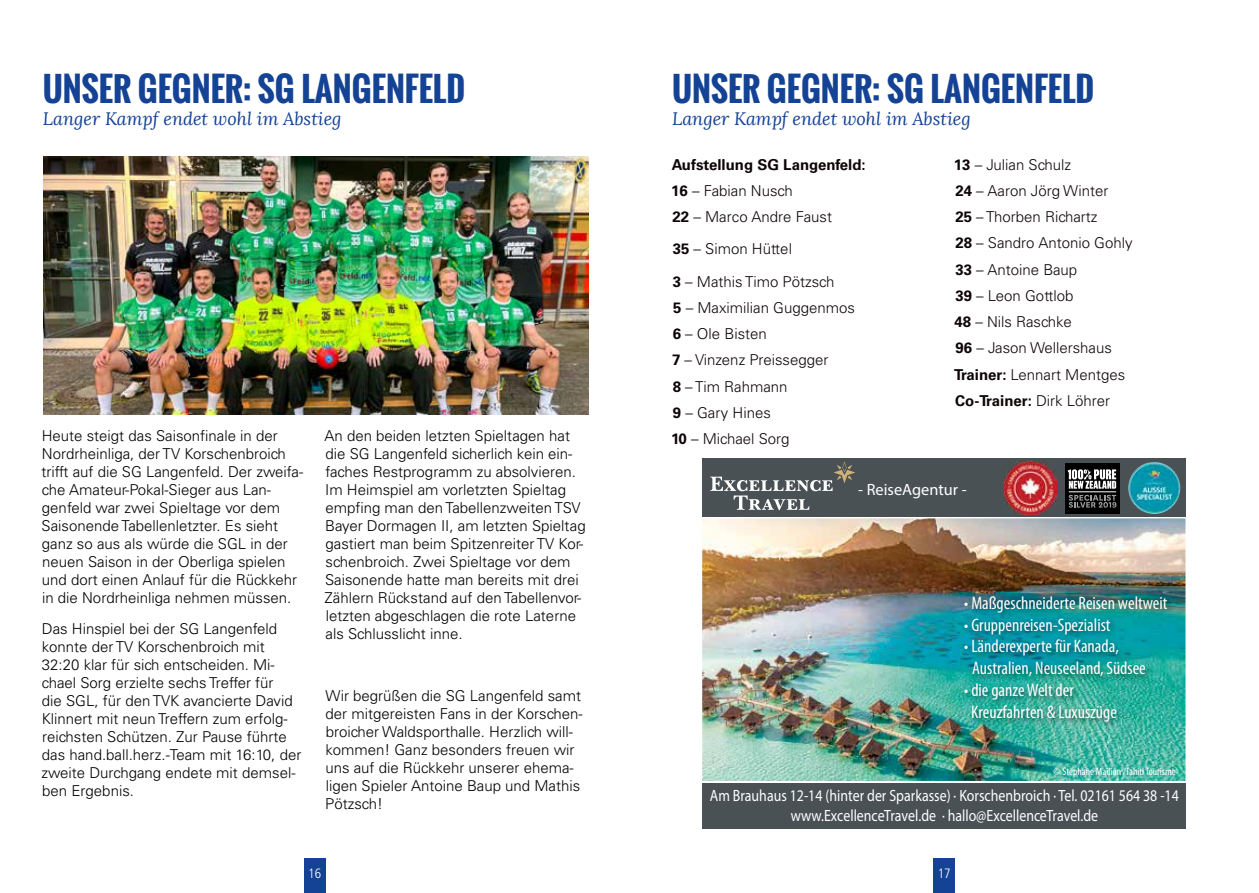
<style>
.page{position:relative;width:1259px;height:893px;background:#fff}
.page>*{position:absolute;margin:0;border:0;box-sizing:border-box;transform-origin:0 0}
.t1{font:700 33px "Oswald";color:#144295}
.t2{font:condensed 18.15px "Myriad Pro";color:#fff}
.t3{font:italic 18px "Lora";color:#144295}
.t4{font:16.35px/20px "Myriad Pro";color:#fff;text-align:center;scale:.85 1}
.t5{font:16.35px "Myriad Pro";color:#fff}
.t6{font:300 15px/18px "Univers";color:#000}
.t7{font:300 15px/26.2px "Univers";color:#0e0506}
.t8{font:700 15px/26.2px "Univers";color:#0e0506}
.t9{font:300 condensed 13.5px "Frutiger";color:#fff}
.t10{font:condensed 10.95px "Myriad Pro";color:#fff}
.s1{font-weight:300}
.s2{font-weight:700}
.s3{font-weight:700;font-stretch:normal}
</style>
<div class="page">
<div style="left:304px;top:859px;width:21px;height:34px;background:#144295"></div>
<div style="left:933px;top:859px;width:22px;height:34px;background:#144295"></div>
<img style="left:43px;top:156px;width:545px;height:258px">
<div style="left:702px;top:458px;width:483px;height:59px;background:#4a5155"></div>
<svg style="left:710px;top:461px;width:145px;height:49px"></svg>
<div style="left:702px;top:783px;width:483px;height:45px;background:#4a5155"></div>
<img style="left:702px;top:518px;width:483px;height:263px">
<img style="left:960px;top:592px;width:214px;height:137px">
<div style="left:1065px;top:463px;width:54px;height:50px;background:#000"></div>
<hr style="left:1068px;top:492px;width:48px;height:1px;background:#fff">
<svg style="left:1068px;top:469px;width:48px;height:20px"></svg>
<svg style="left:1068px;top:495px;width:48px;height:13px"></svg>
<img style="left:1004px;top:462px;width:52px;height:52px">
<img style="left:1128px;top:462px;width:52px;height:52px;border-radius:26px">
<h1 class="t1" style="left:43px;top:64px;width:424px">UNSER GEGNER: SG LANGENFELD</h1>
<p class="t3" style="left:43px;top:107px;width:300px">Langer Kampf endet wohl im Abstieg</p>
<p class="t6" style="left:42px;top:427px;width:263px">Heute steigt das Saisonfinale in der Nordrheinliga, der TV Korschenbroich trifft auf die SG Langenfeld. Der zweifa&shy;che Amateur-Pokal-Sieger aus Lan&shy;genfeld war zwei Spieltage vor dem Saisonende Tabellenletzter. Es sieht ganz so aus als würde die SGL in der neuen Saison in der Oberliga spielen und dort einen Anlauf für die Rückkehr in die Nordrheinliga nehmen müssen.</p>
<p class="t6" style="left:41px;top:620px;width:261px">Das Hinspiel bei der SG Langenfeld konnte der TV Korschenbroich mit 32:20 klar für sich entscheiden. Mi&shy;chael Sorg erzielte sechs Treffer für<br>die SGL, für den TVK avancierte David Klinnert mit neun Treffern zum erfolg&shy;reichsten Schützen. Zur Pause führte das hand. ball. herz.-Team mit 16:10, der zweite Durchgang endete mit demsel&shy;ben Ergebnis.</p>
<p class="t6" style="left:324px;top:427px;width:263px">An den beiden letzten Spieltagen hat die SG Langenfeld sicherlich kein ein&shy;faches Restprogramm zu absolvieren.<br>Im Heimspiel am vorletzten Spieltag empfing man den Tabellenzweiten TSV Bayer Dormagen II, am letzten Spieltag gastiert man beim Spitzenreiter TV Kor&shy;schenbroich. Zwei Spieltage vor dem Saisonende hatte man bereits mit drei Zählern Rückstand auf den Tabellenvor&shy;letzten abgeschlagen die rote Laterne als Schlusslicht inne.</p>
<p class="t6" style="left:325px;top:686px;width:259px">Wir begrüßen die SG Langenfeld samt der mitgereisten Fans in der Korschen&shy;broicher Waldsporthalle. Herzlich will&shy;kommen! Ganz besonders freuen wir uns auf die Rückkehr unserer ehema&shy;ligen Spieler Antoine Baup und Mathis Pötzsch!</p>
<h1 class="t1" style="left:672px;top:64px;width:424px">UNSER GEGNER: SG LANGENFELD</h1>
<p class="t3" style="left:672px;top:107px;width:300px">Langer Kampf endet wohl im Abstieg</p>
<p class="t8" style="left:671px;top:151px;width:196px">Aufstellung SG Langenfeld:<br>16 <span class="s1">– Fabian Nusch<br></span>22 <span class="s1">– Marco Andre Faust</span></p>
<p class="t7" style="left:672px;top:233px;width:163px;line-height:32.2px"><span class="s2">35</span> – Simon Hüttel<br><span class="s2">3</span> – Mathis Timo Pötzsch</p>
<p class="t7" style="left:671px;top:294px;width:185px"><span class="s2">5</span> – Maximilian Guggenmos<br><span class="s2">6</span> – Ole Bisten<br><span class="s2">7</span> – Vinzenz Preissegger<br><span class="s2">8</span> – Tim Rahmann<br><span class="s2">9</span> – Gary Hines<br><span class="s2">10</span> – Michael Sorg</p>
<p class="t7" style="left:954px;top:151px;width:180px"><span class="s2">13</span> – Julian Schulz<br><span class="s2">24</span> – Aaron Jörg Winter<br><span class="s2">25</span> – Thorben Richartz<br><span class="s2">28</span> – Sandro Antonio Gohly<br><span class="s2">33</span> – Antoine Baup<br><span class="s2">39</span> – Leon Gottlob<br><span class="s2">48</span> – Nils Raschke<br><span class="s2">96</span> – Jason Wellershaus<br><span class="s2">Trainer:</span> Lennart Mentges<br><span class="s2">Co-Trainer:</span> Dirk Löhrer</p>
<p class="t5" style="left:858px;top:479px;width:110px">- ReiseAgentur -</p>
<p class="t2" style="left:963px;top:593px;width:205px"><span class="s3">·</span> Maßgeschneiderte Reisen weltweit</p>
<p class="t2" style="left:963px;top:615px;width:148px"><span class="s3">·</span> Gruppenreisen-Spezialist</p>
<p class="t2" style="left:963px;top:637px;width:157px"><span class="s3">·</span> Länderexperte für Kanada,</p>
<p class="t2" style="left:972px;top:658px;width:175px">Australien, Neuseeland, Südsee</p>
<p class="t2" style="left:963px;top:680px;width:112px"><span class="s3">·</span> die ganze Welt der</p>
<p class="t2" style="left:971px;top:702px;width:147px">Kreuzfahrten &amp; Luxuszüge</p>
<p class="t10" style="left:1053px;top:765px;width:124px">© Stephane Mailion /Tahiti Tourisme</p>
<p class="t4" style="left:710px;top:785px;width:553px">Am Brauhaus 12-14 (hinter der Sparkasse) · Korschenbroich · Tel. 02161 564 38 -14 www.ExcellenceTravel.de · hallo@ExcellenceTravel.de</p>
<p class="t9" style="left:308px;top:865px;width:14px">16</p>
<p class="t9" style="left:937px;top:865px;width:14px">17</p>
</div>
